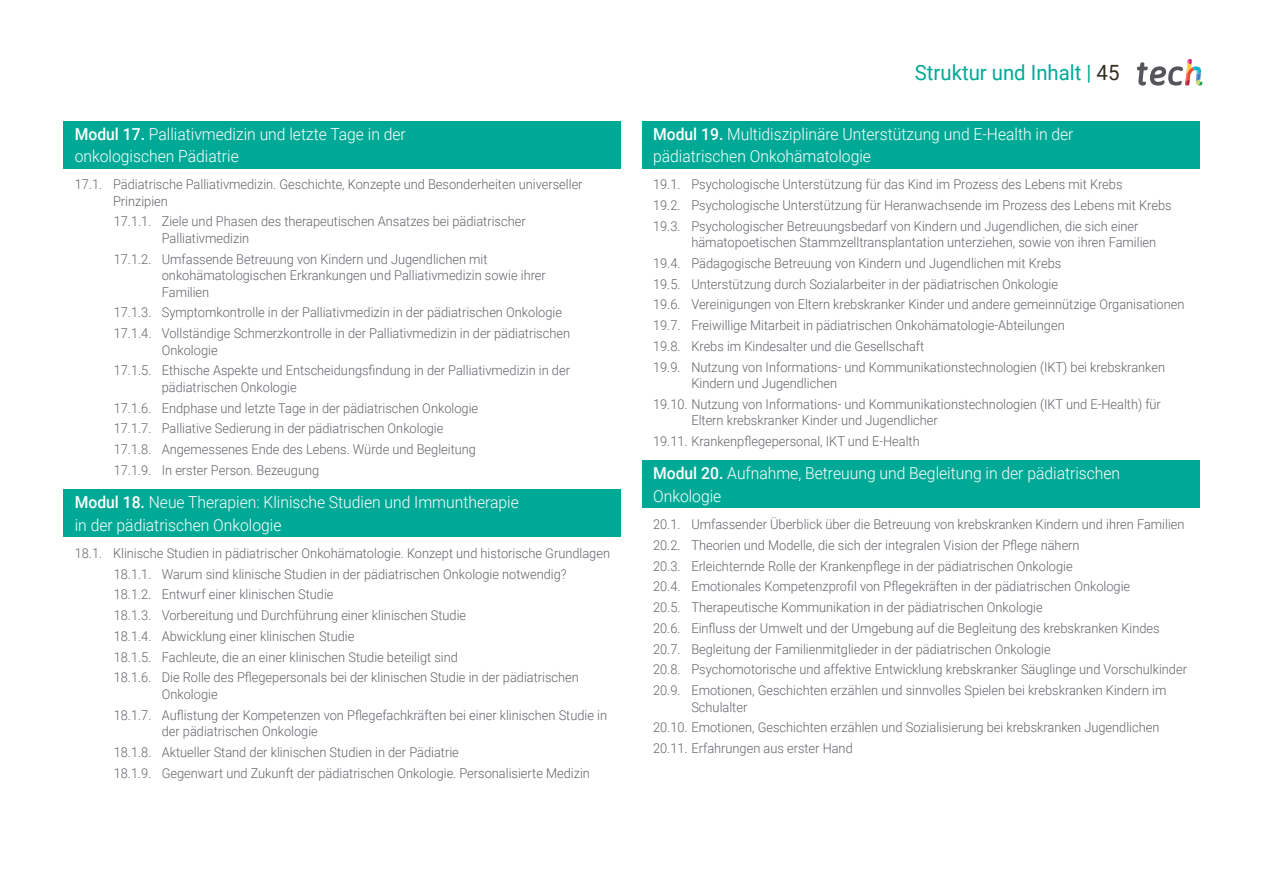
<style>
.page{position:relative;width:1263px;height:893px;background:#fff}
.page>*{position:absolute;margin:0;border:0;box-sizing:border-box;transform-origin:0 0}
.t1{font:21px "Roboto";color:#00a996}
.t2{font:300 16.5px/22.5px "Roboto";color:#fff;scale:.95 1}
.t3{font:300 13.5px/20.7px "Roboto";color:#61646a;scale:.95 1}
.s1{font-weight:500}
.s2{color:#312e20}
</style>
<div class="page">
<div style="left:64px;top:121px;width:557px;height:47px;background:#00a996"></div>
<div style="left:64px;top:489px;width:557px;height:48px;background:#00a996"></div>
<div style="left:642px;top:121px;width:557px;height:47px;background:#00a996"></div>
<div style="left:642px;top:461px;width:557px;height:47px;background:#00a996"></div>
<svg style="left:1137px;top:59px;width:65px;height:27px"></svg>
<p class="t2" style="left:75px;top:122px;width:350px"><span class="s1">Modul 17.</span> Palliativmedizin und letzte Tage in der onkologischen Pädiatrie</p>
<p class="t3" style="left:113px;top:176px;width:496px;line-height:16.5px;text-indent:-38px">17.1. Pädiatrische Palliativmedizin. Geschichte, Konzepte und Besonderheiten universeller<br>Prinzipien</p>
<p class="t3" style="left:162px;top:213px;width:385px;line-height:16.5px;text-indent:-48px">17.1.1. Ziele und Phasen des therapeutischen Ansatzes bei pädiatrischer<br>Palliativmedizin</p>
<p class="t3" style="left:162px;top:250px;width:406px;line-height:16.5px;text-indent:-48px">17.1.2. Umfassende Betreuung von Kindern und Jugendlichen mit onkohämatologischen Erkrankungen und Palliativmedizin sowie ihrer<br>Familien</p>
<p class="t3" style="left:114px;top:302px;width:482px">17.1.3. Symptomkontrolle in der Palliativmedizin in der pädiatrischen Onkologie<br>17.1.4. Vollständige Schmerzkontrolle in der Palliativmedizin in der pädiatrischen</p>
<p class="t3" style="left:114px;top:339px;width:482px;text-indent:48px">Onkologie<br>17.1.5. Ethische Aspekte und Entscheidungsfindung in der Palliativmedizin in der</p>
<p class="t3" style="left:114px;top:376px;width:385px;text-indent:48px">pädiatrischen Onkologie<br>17.1.6. Endphase und letzte Tage in der pädiatrischen Onkologie 17.1.7. Palliative Sedierung in der pädiatrischen Onkologie 17.1.8. Angemessenes Ende des Lebens. Würde und Begleitung 17.1.9. In erster Person. Bezeugung</p>
<p class="t2" style="left:75px;top:490px;width:469px"><span class="s1">Modul 18.</span> Neue Therapien: Klinische Studien und Immuntherapie in der pädiatrischen Onkologie</p>
<p class="t3" style="left:114px;top:542px;width:524px;text-indent:-39px">18.1. Klinische Studien in pädiatrischer Onkohämatologie. Konzept und historische Grundlagen 18.1.1. Warum sind klinische Studien in der pädiatrischen Onkologie notwendig?<br>18.1.2. Entwurf einer klinischen Studie<br>18.1.3. Vorbereitung und Durchführung einer klinischen Studie<br>18.1.4. Abwicklung einer klinischen Studie<br>18.1.5. Fachleute, die an einer klinischen Studie beteiligt sind<br>18.1.6. Die Rolle des Pflegepersonals bei der klinischen Studie in der pädiatrischen</p>
<p class="t3" style="left:114px;top:683px;width:521px;text-indent:48px">Onkologie<br>18.1.7. Auflistung der Kompetenzen von Pflegefachkräften bei einer klinischen Studie in</p>
<p class="t3" style="left:114px;top:720px;width:503px;text-indent:48px">der pädiatrischen Onkologie<br>18.1.8. Aktueller Stand der klinischen Studien in der Pädiatrie<br>18.1.9. Gegenwart und Zukunft der pädiatrischen Onkologie. Personalisierte Medizin</p>
<h1 class="t1" style="left:915px;top:57px;width:206px">Struktur und Inhalt | <span class="s2">45</span></h1>
<p class="t2" style="left:653px;top:122px;width:444px"><span class="s1">Modul 19.</span> Multidisziplinäre Unterstützung und E-Health in der pädiatrischen Onkohämatologie</p>
<p class="t3" style="left:653px;top:174px;width:547px">19.1. Psychologische Unterstützung für das Kind im Prozess des Lebens mit Krebs<br>19.2. Psychologische Unterstützung für Heranwachsende im Prozess des Lebens mit Krebs<br>19.3. Psychologischer Betreuungsbedarf von Kindern und Jugendlichen, die sich einer</p>
<p class="t3" style="left:653px;top:232px;width:561px;text-indent:38px">hämatopoetischen Stammzelltransplantation unterziehen, sowie von ihren Familien 19.4. Pädagogische Betreuung von Kindern und Jugendlichen mit Krebs<br>19.5. Unterstützung durch Sozialarbeiter in der pädiatrischen Onkologie<br>19.6. Vereinigungen von Eltern krebskranker Kinder und andere gemeinnützige Organisationen 19.7. Freiwillige Mitarbeit in pädiatrischen Onkohämatologie-Abteilungen<br>19.8. Krebs im Kindesalter und die Gesellschaft<br>19.9. Nutzung von Informations- und Kommunikationstechnologien (IKT) bei krebskranken</p>
<p class="t3" style="left:653px;top:373px;width:536px;text-indent:38px">Kindern und Jugendlichen<br>19.10. Nutzung von Informations- und Kommunikationstechnologien (IKT und E-Health) für</p>
<p class="t3" style="left:653px;top:410px;width:301px;text-indent:38px">Eltern krebskranker Kinder und Jugendlicher<br>19.11. Krankenpflegepersonal, IKT und E-Health</p>
<p class="t2" style="left:653px;top:462px;width:493px"><span class="s1">Modul 20.</span> Aufnahme, Betreuung und Begleitung in der pädiatrischen<br>Onkologie</p>
<p class="t3" style="left:653px;top:513px;width:563px">20.1. Umfassender Überblick über die Betreuung von krebskranken Kindern und ihren Familien 20.2. Theorien und Modelle, die sich der integralen Vision der Pflege nähern<br>20.3. Erleichternde Rolle der Krankenpflege in der pädiatrischen Onkologie<br>20.4. Emotionales Kompetenzprofil von Pflegekräften in der pädiatrischen Onkologie<br>20.5. Therapeutische Kommunikation in der pädiatrischen Onkologie<br>20.6. Einfluss der Umwelt und der Umgebung auf die Begleitung des krebskranken Kindes 20.7. Begleitung der Familienmitglieder in der pädiatrischen Onkologie<br>20.8. Psychomotorische und affektive Entwicklung krebskranker Säuglinge und Vorschulkinder 20.9. Emotionen, Geschichten erzählen und sinnvolles Spielen bei krebskranken Kindern im</p>
<p class="t3" style="left:653px;top:696px;width:534px;text-indent:38px">Schulalter<br>20.10. Emotionen, Geschichten erzählen und Sozialisierung bei krebskranken Jugendlichen<br>20.11. Erfahrungen aus erster Hand</p>
</div>
